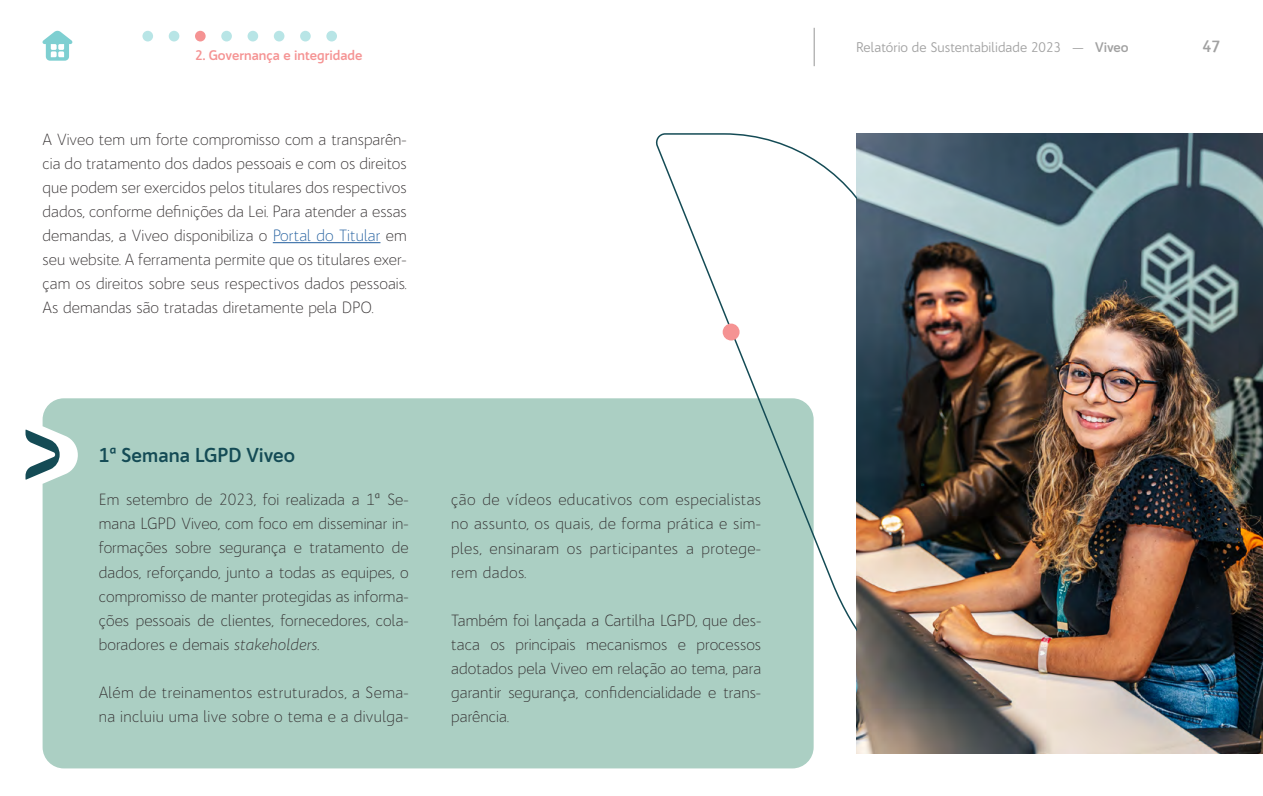
<style>
.page{position:relative;width:1263px;height:796px;background:#fff}
.page>*{position:absolute;margin:0;border:0;box-sizing:border-box;transform-origin:0 0}
.t1{font:700 19.5px "Bw Quinta Pro";color:#144b55}
.t2{font:300 15.75px/24px "Bw Quinta Pro";color:#332f30;text-align:justify}
.t3{font:300 15.75px/24px "Bw Quinta Pro";letter-spacing:.02em;color:#332f30}
.t4{font:700 15.75px "Bw Quinta Pro";color:#a1a1a1}
.t5{font:13.5px "Bw Quinta Pro";color:#a1a1a1}
.t6{font:700 13.5px "Bw Quinta Pro";color:#f59393}
.s1{color:#215e9e}
.s2{font-style:italic}
.s3{font-weight:700}
</style>
<div class="page">
<div style="left:43px;top:398px;width:771px;height:370px;background:#abcfc3"></div>
<hr style="left:273px;top:242px;width:107px;height:1px;background:#215e9e">
<svg style="left:26px;top:429px;width:34px;height:50px"></svg>
<img style="left:856px;top:133px;width:407px;height:620px">
<svg style="left:655px;top:133px;width:201px;height:583px"></svg>
<div style="left:723px;top:323px;width:16px;height:17px;background:#f59393;border-radius:50%"></div>
<hr style="left:814px;top:28px;width:1px;height:38px;background:#a1a1a1">
<svg style="left:42px;top:31px;width:31px;height:30px"></svg>
<div style="left:142px;top:31px;width:11px;height:10px;background:#b8e5e6;border-radius:50%"></div>
<div style="left:169px;top:31px;width:10px;height:10px;background:#b8e5e6;border-radius:50%"></div>
<div style="left:195px;top:31px;width:11px;height:10px;background:#f59393;border-radius:50%"></div>
<div style="left:221px;top:31px;width:11px;height:10px;background:#b8e5e6;border-radius:50%"></div>
<div style="left:248px;top:31px;width:10px;height:10px;background:#b8e5e6;border-radius:50%"></div>
<div style="left:274px;top:31px;width:10px;height:10px;background:#b8e5e6;border-radius:50%"></div>
<div style="left:300px;top:31px;width:11px;height:10px;background:#b8e5e6;border-radius:50%"></div>
<div style="left:326px;top:31px;width:11px;height:10px;background:#b8e5e6;border-radius:50%"></div>
<p class="t6" style="left:195px;top:47px;width:169px">2. Governança e integridade</p>
<p class="t2" style="left:43px;top:127px;width:366px">A Viveo tem um forte compromisso com a transparên&shy;cia do tratamento dos dados pessoais e com os direitos que podem ser exercidos pelos titulares dos respectivos dados, conforme definições da Lei. Para atender a essas demandas, a Viveo disponibiliza o <span class="s1">Portal do Titular</span> em seu website. A ferramenta permite que os titulares exer&shy;çam os direitos sobre seus respectivos dados pessoais.<br>As demandas são tratadas diretamente pela DPO.</p>
<p class="t1" style="left:99px;top:442px;width:198px">1ª Semana LGPD Viveo</p>
<p class="t2" style="left:99px;top:487px;width:311px">Em setembro de 2023, foi realizada a 1ª Se&shy;mana LGPD Viveo, com foco em disseminar in&shy;formações sobre segurança e tratamento de dados, reforçando, junto a todas as equipes, o compromisso de manter protegidas as informa&shy;ções pessoais de clientes, fornecedores, cola&shy;boradores e demais <span class="s2">stakeholders</span>.</p>
<p class="t3" style="left:99px;top:679px;width:311px">Além de treinamentos estruturados, a Sema&shy;na incluiu uma live sobre o tema e a divulga-</p>
<p class="t2" style="left:451px;top:487px;width:311px">ção de vídeos educativos com especialistas no assunto, os quais, de forma prática e sim&shy;ples, ensinaram os participantes a protege&shy;rem dados.</p>
<p class="t2" style="left:451px;top:607px;width:311px">Também foi lançada a Cartilha LGPD, que des&shy;taca os principais mecanismos e processos adotados pela Viveo em relação ao tema, para garantir segurança, confidencialidade e trans&shy;parência.</p>
<p class="t5" style="left:856px;top:39px;width:274px">Relatório de Sustentabilidade 2023 — <span class="s3">Viveo</span></p>
<p class="t4" style="left:1202px;top:37px;width:19px">47</p>
</div>
